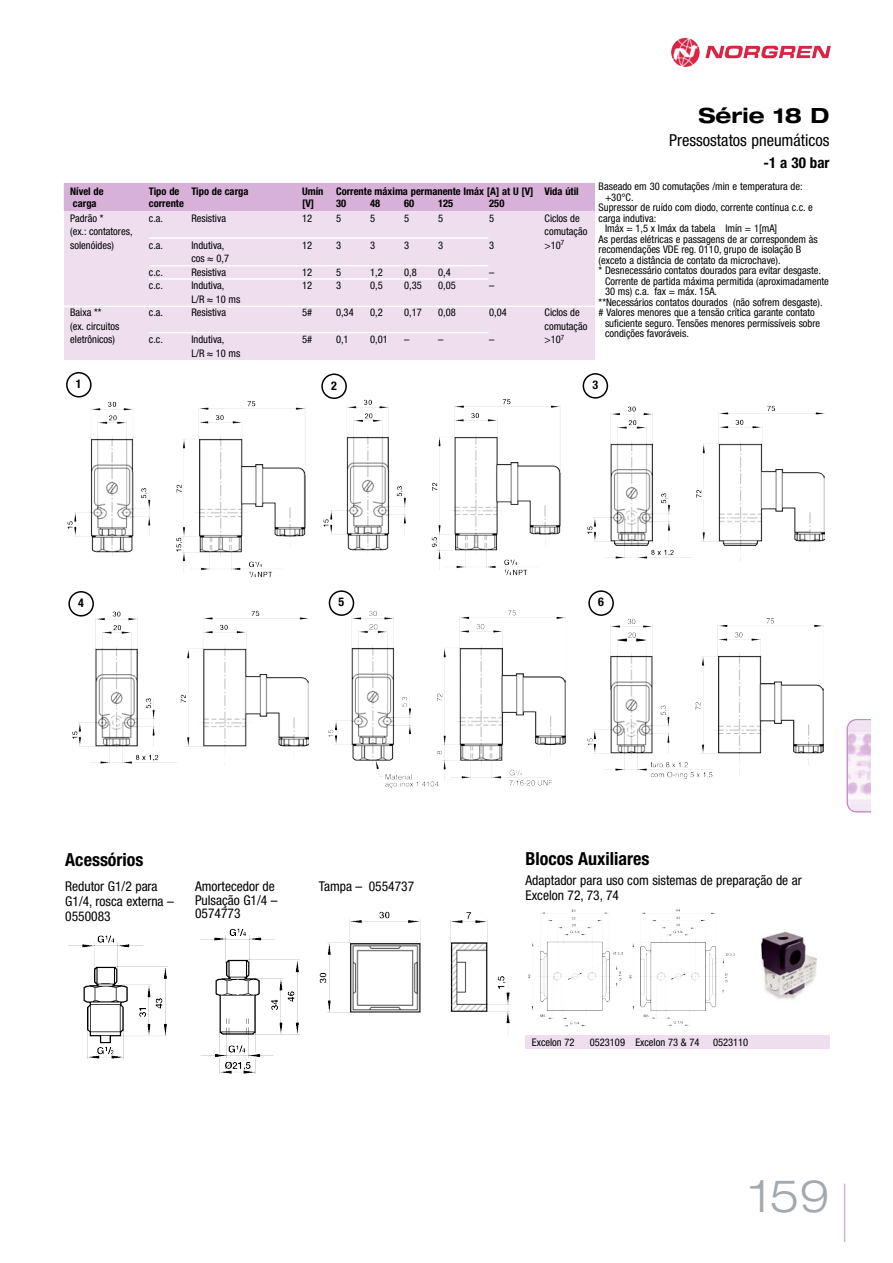
<style>
.page{position:relative;width:893px;height:1263px;background:#fff}
.page>*{position:absolute;margin:0;border:0;box-sizing:border-box;transform-origin:0 0}
.t1{font:300 expanded 45px "Helvetica Neue";color:#a3a9ae}
.t2{font:700 expanded 21px "Helvetica Neue";color:#000}
.t3{font:700 condensed 18px "Helvetica Neue";color:#000}
.t4{font:condensed 16.5px "Helvetica Neue";color:#000}
.t5{font:700 condensed 15px "Helvetica Neue";color:#000}
.t6{font:condensed 13.5px/15px "Helvetica Neue";color:#000}
.t7{font:700 condensed 12px "Helvetica Neue";color:#000}
.t8{font:condensed 10.5px "Helvetica Neue";color:#000}
.t9{font:700 condensed 10.5px "Helvetica Neue";color:#000}
.s1{font-family:"Helvetica";font-stretch:normal}
</style>
<div class="page">
<hr style="left:843px;top:1184px;width:2px;height:58px;background:#d7b1d8">
<img style="left:671px;top:37px;width:160px;height:30px">
<svg style="left:846px;top:719px;width:24px;height:94px"></svg>
<img style="left:848px;top:721px;width:22px;height:90px">
<img style="left:587px;top:618px;width:236px;height:161px">
<img style="left:67px;top:401px;width:238px;height:177px">
<img style="left:323px;top:399px;width:238px;height:177px">
<img style="left:587px;top:405px;width:237px;height:156px">
<img style="left:72px;top:610px;width:237px;height:154px">
<img style="left:68px;top:935px;width:99px;height:124px">
<img style="left:319px;top:911px;width:190px;height:125px">
<img style="left:201px;top:928px;width:98px;height:145px">
<svg style="left:321px;top:374px;width:26px;height:25px"></svg>
<svg style="left:66px;top:372px;width:26px;height:26px"></svg>
<svg style="left:68px;top:591px;width:26px;height:26px"></svg>
<svg style="left:582px;top:373px;width:26px;height:26px"></svg>
<svg style="left:588px;top:590px;width:26px;height:26px"></svg>
<div style="left:64px;top:183px;width:530px;height:15px;background:#d7b1d8"></div>
<div style="left:64px;top:197px;width:530px;height:14px;background:#d7b1d8"></div>
<div style="left:64px;top:211px;width:530px;height:149px;background:#eedeee"></div>
<svg style="left:149px;top:237px;width:340px;height:2px"></svg>
<svg style="left:149px;top:265px;width:340px;height:2px"></svg>
<svg style="left:149px;top:278px;width:340px;height:2px"></svg>
<hr style="left:64px;top:306px;width:530px;height:1px;background:#fff">
<svg style="left:149px;top:332px;width:340px;height:1px"></svg>
<div style="left:525px;top:1035px;width:304px;height:14px;background:#eedeee"></div>
<img style="left:629px;top:909px;width:106px;height:117px">
<img style="left:528px;top:909px;width:94px;height:118px">
<img style="left:761px;top:931px;width:56px;height:68px">
<img style="left:328px;top:610px;width:237px;height:178px">
<svg style="left:329px;top:590px;width:25px;height:26px"></svg>
<p class="t9" style="left:70px;top:187px;width:35px">Nível de</p>
<p class="t9" style="left:149px;top:187px;width:101px">Tipo de Tipo de carga</p>
<p class="t9" style="left:302px;top:187px;width:278px">Umín Corrente máxima permanente Imáx [A] at U [V] Vida útil</p>
<p class="t9" style="left:73px;top:200px;width:25px">carga</p>
<p class="t9" style="left:149px;top:200px;width:36px">corrente</p>
<p class="t9" style="left:302px;top:200px;width:14px">[V]</p>
<p class="t9" style="left:336px;top:200px;width:12px">30</p>
<p class="t9" style="left:370px;top:200px;width:12px">48</p>
<p class="t9" style="left:404px;top:200px;width:12px">60</p>
<p class="t9" style="left:438px;top:200px;width:17px">125</p>
<p class="t9" style="left:489px;top:200px;width:17px">250</p>
<p class="t8" style="left:70px;top:214px;width:35px">Padrão *</p>
<p class="t8" style="left:149px;top:214px;width:16px">c.a.</p>
<p class="t8" style="left:191px;top:214px;width:36px">Resistiva</p>
<p class="t8" style="left:302px;top:214px;width:12px">12</p>
<p class="t8" style="left:336px;top:214px;width:7px">5</p>
<p class="t8" style="left:370px;top:214px;width:7px">5</p>
<p class="t8" style="left:404px;top:214px;width:7px">5</p>
<p class="t8" style="left:438px;top:214px;width:7px">5</p>
<p class="t8" style="left:489px;top:214px;width:7px">5</p>
<p class="t8" style="left:544px;top:214px;width:37px">Ciclos de</p>
<p class="t8" style="left:70px;top:228px;width:64px">(ex.: contatores,</p>
<p class="t8" style="left:544px;top:228px;width:44px">comutação</p>
<p class="t8" style="left:70px;top:241px;width:45px">solenóides)</p>
<p class="t8" style="left:149px;top:241px;width:16px">c.a.</p>
<p class="t8" style="left:191px;top:241px;width:35px">Indutiva,</p>
<p class="t8" style="left:302px;top:241px;width:12px">12</p>
<p class="t8" style="left:336px;top:241px;width:7px">3</p>
<p class="t8" style="left:370px;top:241px;width:7px">3</p>
<p class="t8" style="left:404px;top:241px;width:7px">3</p>
<p class="t8" style="left:438px;top:241px;width:7px">3</p>
<p class="t8" style="left:489px;top:241px;width:7px">3</p>
<p class="t8" style="left:544px;top:241px;width:21px">&gt;10<sup>7</sup></p>
<p class="t8" style="left:191px;top:255px;width:39px">cos <span class="s1">≈</span> 0,7</p>
<p class="t8" style="left:149px;top:268px;width:15px">c.c.</p>
<p class="t8" style="left:191px;top:268px;width:36px">Resistiva</p>
<p class="t8" style="left:302px;top:268px;width:12px">12</p>
<p class="t8" style="left:336px;top:268px;width:7px">5</p>
<p class="t8" style="left:370px;top:268px;width:14px">1,2</p>
<p class="t8" style="left:404px;top:268px;width:14px">0,8</p>
<p class="t8" style="left:438px;top:268px;width:14px">0,4</p>
<p class="t8" style="left:489px;top:268px;width:7px">–</p>
<p class="t8" style="left:149px;top:282px;width:15px">c.c.</p>
<p class="t8" style="left:191px;top:282px;width:35px">Indutiva,</p>
<p class="t8" style="left:302px;top:282px;width:12px">12</p>
<p class="t8" style="left:336px;top:282px;width:7px">3</p>
<p class="t8" style="left:370px;top:282px;width:14px">0,5</p>
<p class="t8" style="left:404px;top:282px;width:19px">0,35</p>
<p class="t8" style="left:438px;top:282px;width:19px">0,05</p>
<p class="t8" style="left:489px;top:282px;width:7px">–</p>
<p class="t8" style="left:191px;top:295px;width:51px">L/R <span class="s1">≈</span> 10 ms</p>
<p class="t8" style="left:70px;top:309px;width:33px">Baixa **</p>
<p class="t8" style="left:149px;top:309px;width:16px">c.a.</p>
<p class="t8" style="left:191px;top:309px;width:36px">Resistiva</p>
<p class="t8" style="left:302px;top:309px;width:12px">5#</p>
<p class="t8" style="left:336px;top:309px;width:19px">0,34</p>
<p class="t8" style="left:370px;top:309px;width:14px">0,2</p>
<p class="t8" style="left:404px;top:309px;width:19px">0,17</p>
<p class="t8" style="left:438px;top:309px;width:19px">0,08</p>
<p class="t8" style="left:489px;top:309px;width:19px">0,04</p>
<p class="t8" style="left:544px;top:309px;width:37px">Ciclos de</p>
<p class="t8" style="left:70px;top:322px;width:51px">(ex. circuitos</p>
<p class="t8" style="left:544px;top:322px;width:44px">comutação</p>
<p class="t8" style="left:70px;top:336px;width:46px">eletrônicos)</p>
<p class="t8" style="left:149px;top:336px;width:15px">c.c.</p>
<p class="t8" style="left:191px;top:336px;width:35px">Indutiva,</p>
<p class="t8" style="left:302px;top:336px;width:12px">5#</p>
<p class="t8" style="left:336px;top:336px;width:14px">0,1</p>
<p class="t8" style="left:370px;top:336px;width:19px">0,01</p>
<p class="t8" style="left:404px;top:336px;width:7px">–</p>
<p class="t8" style="left:438px;top:336px;width:7px">–</p>
<p class="t8" style="left:489px;top:336px;width:7px">–</p>
<p class="t8" style="left:544px;top:336px;width:21px">&gt;10<sup>7</sup></p>
<p class="t8" style="left:191px;top:349px;width:51px">L/R <span class="s1">≈</span> 10 ms</p>
<h2 class="t2" style="left:698px;top:108px;width:132px">Série 18 D</h2>
<h3 class="t4" style="left:669px;top:135px;width:162px">Pressostatos pneumáticos</h3>
<h3 class="t5" style="left:763px;top:157px;width:67px">-1 a 30 bar</h3>
<p class="t8" style="left:598px;top:183px;width:205px">Baseado em 30 comutações /min e temperatura de:</p>
<p class="t8" style="left:605px;top:193px;width:30px">+30°C.</p>
<p class="t8" style="left:598px;top:204px;width:216px">Supressor de ruído com diodo, corrente contínua c.c. e</p>
<p class="t8" style="left:598px;top:214px;width:59px">carga indutiva:</p>
<p class="t8" style="left:605px;top:225px;width:174px">Imáx = 1,5 x Imáx da tabela Imín = 1[mA]</p>
<p class="t8" style="left:598px;top:235px;width:221px">As perdas elétricas e passagens de ar correspondem às</p>
<p class="t8" style="left:598px;top:246px;width:204px">recomendações VDE reg. 0110, grupo de isolação B</p>
<p class="t8" style="left:598px;top:256px;width:183px">(exceto a distância de contato da microchave).</p>
<p class="t8" style="left:598px;top:267px;width:224px">* Desnecessário contatos dourados para evitar desgaste.</p>
<p class="t8" style="left:605px;top:277px;width:225px">Corrente de partida máxima permitida (aproximadamente</p>
<p class="t8" style="left:605px;top:288px;width:114px">30 ms) c.a. fax = máx. 15A.</p>
<p class="t8" style="left:598px;top:298px;width:225px">**Necessários contatos dourados (não sofrem desgaste).</p>
<p class="t8" style="left:598px;top:309px;width:218px"># Valores menores que a tensão crítica garante contato</p>
<p class="t8" style="left:605px;top:319px;width:217px">suficiente seguro. Tensões menores permissíveis sobre</p>
<p class="t8" style="left:605px;top:330px;width:85px">condições favoráveis.</p>
<p class="t7" style="left:76px;top:380px;width:7px">1</p>
<p class="t7" style="left:331px;top:381px;width:7px">2</p>
<p class="t7" style="left:78px;top:599px;width:7px">4</p>
<h3 class="t3" style="left:65px;top:853px;width:80px">Acessórios</h3>
<p class="t7" style="left:338px;top:598px;width:7px">5</p>
<p class="t6" style="left:65px;top:880px;width:110px">Redutor G1/2 para<br>G1/4, rosca externa –<br>0550083</p>
<p class="t6" style="left:195px;top:880px;width:81px">Amortecedor de</p>
<p class="t6" style="left:319px;top:880px;width:97px">Tampa – 0554737</p>
<p class="t6" style="left:195px;top:894px;width:84px;line-height:13.5px">Pulsação G1/4 –<br>0574773</p>
<p class="t7" style="left:592px;top:381px;width:7px">3</p>
<p class="t7" style="left:598px;top:598px;width:7px">6</p>
<h3 class="t3" style="left:525px;top:852px;width:125px">Blocos Auxiliares</h3>
<p class="t6" style="left:525px;top:874px;width:278px">Adaptador para uso com sistemas de preparação de ar<br>Excelon 72, 73, 74</p>
<p class="t8" style="left:532px;top:1038px;width:44px">Excelon 72</p>
<p class="t8" style="left:589px;top:1038px;width:111px">0523109 Excelon 73 &amp; 74</p>
<p class="t8" style="left:713px;top:1038px;width:37px">0523110</p>
<h1 class="t1" style="left:749px;top:1179px;width:82px">159</h1>
</div>
